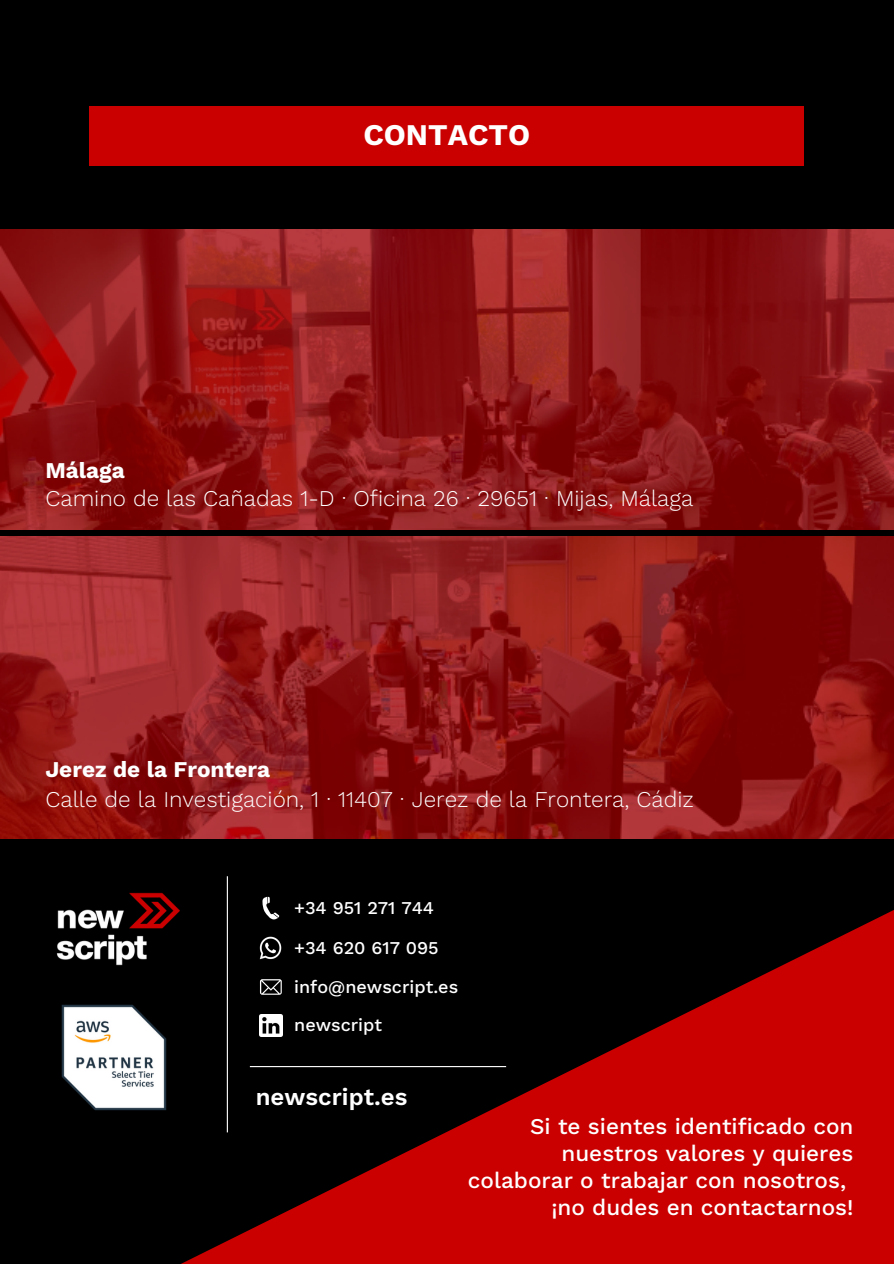
<style>
.page{position:relative;width:894px;height:1264px;background:#fff}
.page>*{position:absolute;margin:0;border:0;box-sizing:border-box;transform-origin:0 0}
.t1{font:700 30px "Work Sans";color:#fff}
.t2{font:600 24px "Work Sans";color:#fff}
.t3{font:300 22.5px "Work Sans";color:#fff}
.t4{font:500 22.5px "Work Sans";color:#fff}
.t5{font:700 22.5px "Work Sans";color:#fff}
.t6{font:500 18px "Work Sans";color:#fff}
</style>
<div class="page">
<div style="left:0;top:0;width:893px;height:1263px;background:#000"></div>
<img style="left:0;top:229px;width:893px;height:300px">
<img style="left:0;top:536px;width:893px;height:302px">
<svg style="left:56px;top:876px;width:837px;height:387px"></svg>
<div style="left:89px;top:106px;width:715px;height:60px;background:#ca0000"></div>
<p class="t1" style="left:363px;top:117px;width:168px">CONTACTO</p>
<p class="t5" style="left:45px;top:456px;width:81px">Málaga</p>
<h2 class="t3" style="left:45px;top:485px;width:649px">Camino de las Cañadas 1-D · Oficina 26 · 29651 · Mijas, Málaga</h2>
<p class="t5" style="left:45px;top:755px;width:226px">Jerez de la Frontera</p>
<h2 class="t3" style="left:45px;top:786px;width:650px">Calle de la Investigación, 1 · 11407 · Jerez de la Frontera, Cádiz</h2>
<p class="t6" style="left:294px;top:897px;width:141px">+34 951 271 744</p>
<p class="t6" style="left:294px;top:937px;width:146px">+34 620 617 095</p>
<p class="t6" style="left:294px;top:975px;width:165px">info@newscript.es</p>
<p class="t6" style="left:294px;top:1014px;width:89px">newscript</p>
<p class="t2" style="left:256px;top:1082px;width:153px">newscript.es</p>
<p class="t4" style="left:530px;top:1113px;width:325px">Si te sientes identificado con</p>
<p class="t4" style="left:561px;top:1140px;width:293px">nuestros valores y quieres</p>
<p class="t4" style="left:467px;top:1167px;width:380px">colaborar o trabajar con nosotros,</p>
<p class="t4" style="left:551px;top:1194px;width:303px">¡no dudes en contactarnos!</p>
</div>
